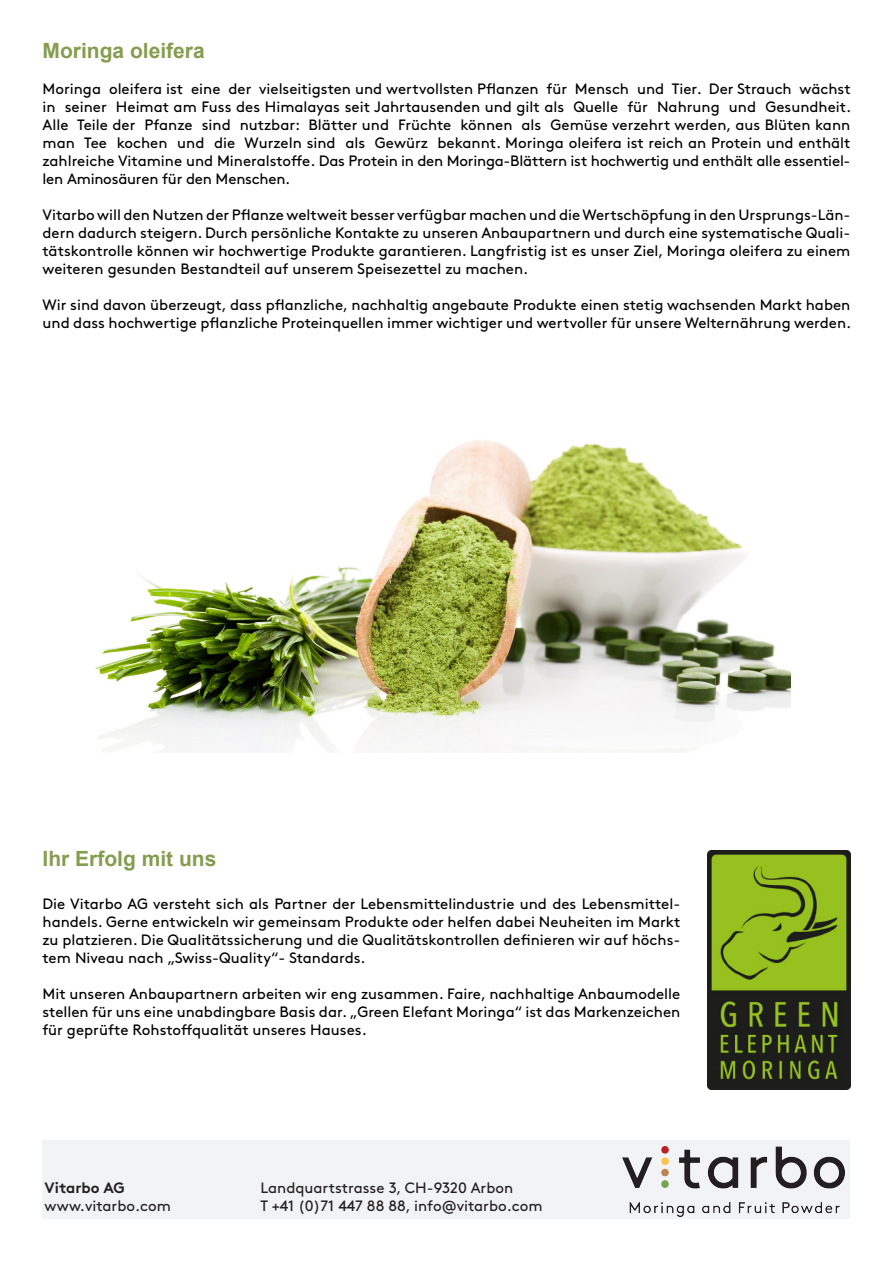
<style>
.page{position:relative;width:893px;height:1263px;background:#fff}
.page>*{position:absolute;margin:0;border:0;box-sizing:border-box;transform-origin:0 0}
.t1{font:700 21px "Arial";color:#859d50}
.t2{font:15px/18px "Brown Std";color:#000;text-align:justify}
.t3{font:15px "Brown Std";color:#231f20}
.t4{font:700 15px "Brown Std";color:#231f20}
</style>
<div class="page">
<img style="left:95px;top:440px;width:696px;height:313px">
<img style="left:707px;top:850px;width:143px;height:239px">
<div style="left:43px;top:1140px;width:807px;height:79px;background:#f2f3f4"></div>
<img style="left:622px;top:1146px;width:222px;height:70px">
<p class="t1" style="left:43px;top:37px;width:164px">Moringa oleifera</p>
<p class="t2" style="left:43px;top:80px;width:810px">Moringa oleifera ist eine der vielseitigsten und wertvollsten Pflanzen für Mensch und Tier. Der Strauch wächst in seiner Heimat am Fuss des Himalayas seit Jahrtausenden und gilt als Quelle für Nahrung und Gesundheit.<br>Alle Teile der Pfanze sind nutzbar: Blätter und Früchte können als Gemüse verzehrt werden, aus Blüten kann man Tee kochen und die Wurzeln sind als Gewürz bekannt. Moringa oleifera ist reich an Protein und enthält zahlreiche Vitamine und Mineralstoffe. Das Protein in den Moringa-Blättern ist hochwertig und enthält alle essentiel&shy;len Aminosäuren für den Menschen.</p>
<p class="t2" style="left:43px;top:206px;width:809px">Vitarbo will den Nutzen der Pflanze weltweit besser verfügbar machen und die Wertschöpfung in den Ursprungs-Län&shy;dern dadurch steigern. Durch persönliche Kontakte zu unseren Anbaupartnern und durch eine systematische Quali&shy;tätskontrolle können wir hochwertige Produkte garantieren. Langfristig ist es unser Ziel, Moringa oleifera zu einem weiteren gesunden Bestandteil auf unserem Speisezettel zu machen.</p>
<p class="t2" style="left:43px;top:296px;width:810px">Wir sind davon überzeugt, dass pflanzliche, nachhaltig angebaute Produkte einen stetig wachsenden Markt haben und dass hochwertige pflanzliche Proteinquellen immer wichtiger und wertvoller für unsere Welternährung werden.</p>
<p class="t1" style="left:43px;top:844px;width:175px">Ihr Erfolg mit uns</p>
<p class="t2" style="left:43px;top:895px;width:639px">Die Vitarbo AG versteht sich als Partner der Lebensmittelindustrie und des Lebensmittel&shy;handels. Gerne entwickeln wir gemeinsam Produkte oder helfen dabei Neuheiten im Markt zu platzieren. Die Qualitätssicherung und die Qualitätskontrollen definieren wir auf höchs&shy;tem Niveau nach „Swiss-Quality“- Standards.</p>
<p class="t2" style="left:43px;top:985px;width:639px">Mit unseren Anbaupartnern arbeiten wir eng zusammen. Faire, nachhaltige Anbaumodelle stellen für uns eine unabdingbare Basis dar. „Green Elefant Moringa“ ist das Markenzeichen für geprüfte Rohstoffqualität unseres Hauses.</p>
<p class="t4" style="left:45px;top:1178px;width:82px">Vitarbo AG</p>
<p class="t3" style="left:261px;top:1178px;width:254px">Landquartstrasse 3, CH-9320 Arbon</p>
<p class="t3" style="left:45px;top:1196px;width:128px">www.vitarbo.com</p>
<p class="t3" style="left:261px;top:1196px;width:283px">T +41 (0)71 447 88 88, info@vitarbo.com</p>
</div>
